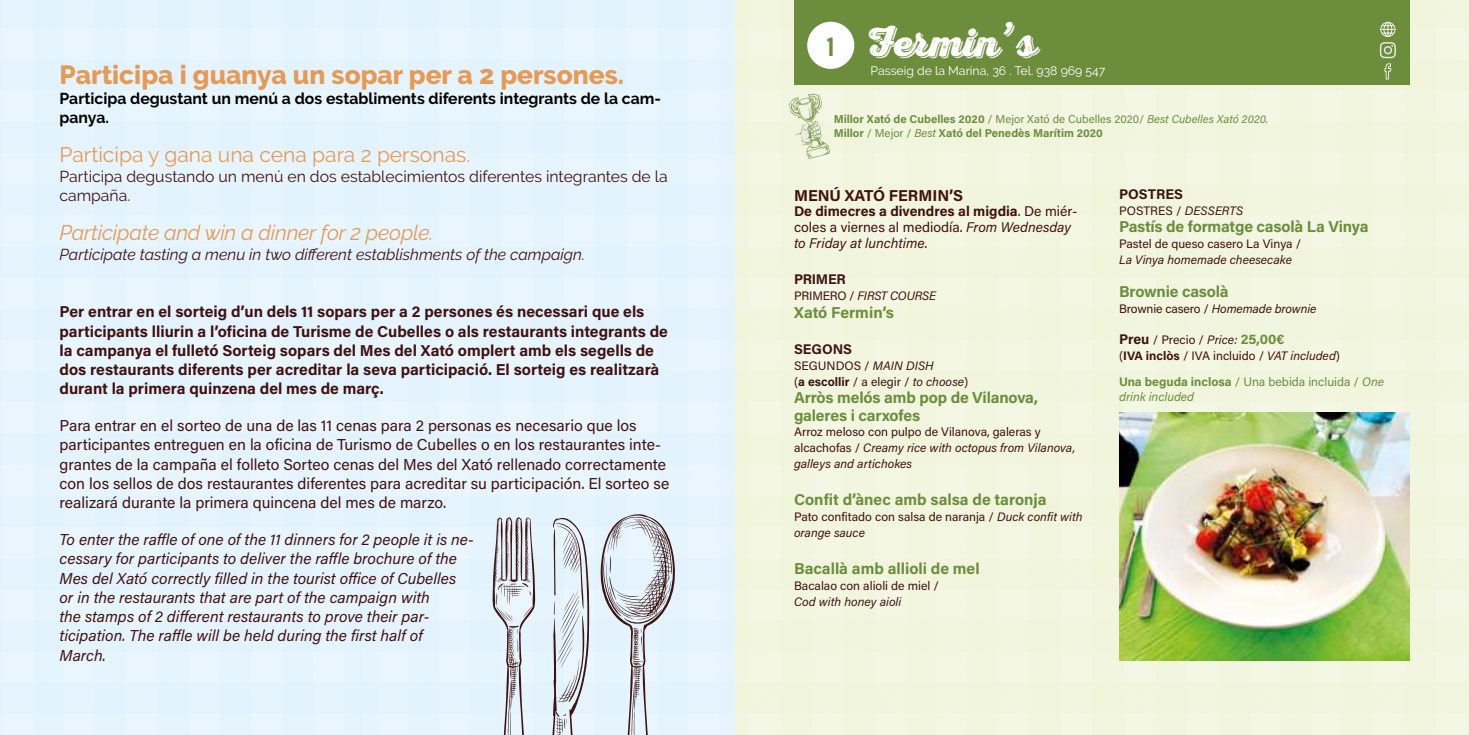
<style>
.page{position:relative;width:1469px;height:735px;background:#fff}
.page>*{position:absolute;margin:0;border:0;box-sizing:border-box;transform-origin:0 0}
.t1{font:43.75px "Nexa Rust Script B Shadow 2";color:#fff}
.t2{font:700 28px "Acumin Pro Cond";color:#6c8d3c}
.t3{font:800 26.25px "Raleway";color:#e59a55}
.t4{font:21px "Raleway";color:#e59a55}
.t5{font:italic 21px "Raleway";letter-spacing:-.01em;color:#e59a55}
.t6{font:15.75px/19.2px "Acumin Pro";color:#411110}
.t7{font:700 15.75px/19.2px "Acumin Pro";color:#411110}
.t8{font:italic 15.75px/19.2px "Acumin Pro";color:#411110}
.t9{font:700 15.75px/17.5px "Acumin Pro";letter-spacing:-.01em;color:#6c8d3c}
.t10{font:15.75px/19.2px "Raleway";color:#411110}
.t11{font:700 15.75px/19.2px "Raleway";color:#000}
.t12{font:italic 15.75px "Raleway";color:#411110}
.t13{font:italic 14px/15.8px "Acumin Pro";color:#411110}
.t14{font:700 14px "Acumin Pro";letter-spacing:-.005em;color:#3e1412}
.t15{font:italic 12.25px/15.8px "Acumin Pro";color:#411110}
.t16{font:12.25px/15.8px "Acumin Pro";color:#411110}
.t17{font:12.25px/15.8px "Acumin Pro";color:#3e1412}
.t18{font:12.25px/15.8px "Acumin Pro";color:#6c8d3c}
.t19{font:12.25px "Raleway";color:#fff}
.t20{font:italic 12.25px "Acumin Pro";letter-spacing:-.01em;color:#3e1412}
.t21{font:700 11.38px/14px "Acumin Pro";color:#6c8d3c}
.s1{font-weight:400}
.s2{font-weight:400;font-style:italic}
.s3{font-weight:700;font-style:normal}
.s4{font-style:normal}
.s5{font-style:italic}
.s6{font-weight:700}
.s7{font-weight:700;font-size:14px;color:#3e1412}
.s8{color:#3e1412}
.s9{font-style:italic;color:#3e1412}
.s10{font-weight:700;font-size:14px;color:#6c8d3c}
</style>
<div class="page">
<div style="left:735px;top:0;width:372px;height:199px;background:#f2f6df"></div>
<div style="left:1108px;top:0;width:360px;height:199px;background:#f2f6df"></div>
<div style="left:735px;top:199px;width:372px;height:374px;background:#f2f6df"></div>
<div style="left:1108px;top:199px;width:360px;height:374px;background:#f2f5df"></div>
<div style="left:735px;top:573px;width:372px;height:161px;background:#f2f6df"></div>
<div style="left:1108px;top:573px;width:360px;height:161px;background:#f2f6df"></div>
<div style="left:0;top:0;width:360px;height:199px;background:#e5f4fd"></div>
<div style="left:361px;top:0;width:374px;height:199px;background:#e5f4fd"></div>
<div style="left:0;top:199px;width:360px;height:374px;background:#e5f4fd"></div>
<div style="left:361px;top:199px;width:374px;height:374px;background:#e5f4fd"></div>
<div style="left:0;top:573px;width:360px;height:161px;background:#e5f4fd"></div>
<div style="left:361px;top:573px;width:374px;height:161px;background:#e5f4fd"></div>
<svg style="left:492px;top:516px;width:44px;height:218px"></svg>
<svg style="left:546px;top:512px;width:43px;height:222px"></svg>
<svg style="left:600px;top:512px;width:75px;height:222px"></svg>
<div style="left:794px;top:0;width:615px;height:84px;background:#6c8d3c"></div>
<img style="left:1119px;top:412px;width:290px;height:248px">
<div style="left:807px;top:22px;width:47px;height:47px;background:#fff;border-radius:50%"></div>
<svg style="left:788px;top:94px;width:42px;height:65px"></svg>
<svg style="left:1379px;top:21px;width:16px;height:59px"></svg>
<h3 class="t3" style="left:60px;top:60px;width:566px">Participa i guanya un sopar per a 2 persones.</h3>
<p class="t11" style="left:60px;top:88px;width:603px">Participa degustant un menú a dos establiments diferents integrants de la cam&shy;panya.</p>
<h3 class="t4" style="left:60px;top:142px;width:412px">Participa y gana una cena para 2 personas.</h3>
<p class="t10" style="left:60px;top:166px;width:609px">Participa degustando un menú en dos establecimientos diferentes integrantes de la campaña.</p>
<h3 class="t5" style="left:60px;top:220px;width:375px">Participate and win a dinner for 2 people.</h3>
<p class="t12" style="left:60px;top:245px;width:527px">Participate tasting a menu in two different establishments of the campaign.</p>
<p class="t7" style="left:60px;top:301px;width:610px">Per entrar en el sorteig d’un dels 11 sopars per a 2 persones és necessari que els participants lliurin a l’oficina de Turisme de Cubelles o als restaurants integrants de la campanya el fulletó Sorteig sopars del Mes del Xató omplert amb els segells de dos restaurants diferents per acreditar la seva participació. El sorteig es realitzarà durant la primera quinzena del mes de març.</p>
<p class="t6" style="left:60px;top:415px;width:611px">Para entrar en el sorteo de una de las 11 cenas para 2 personas es necesario que los participantes entreguen en la oficina de Turismo de Cubelles o en los restaurantes inte&shy;grantes de la campaña el folleto Sorteo cenas del Mes del Xató rellenado correctamente con los sellos de dos restaurantes diferentes para acreditar su participación. El sorteo se realizará durante la primera quincena del mes de marzo.</p>
<p class="t8" style="left:60px;top:529px;width:416px">To enter the raffle of one of the 11 dinners for 2 people it is ne&shy;cessary for participants to deliver the raffle brochure of the Mes del Xató correctly filled in the tourist office of Cubelles or in the restaurants that are part of the campaign with<br>the stamps of 2 different restaurants to prove their par&shy;ticipation. The raffle will be held during the first half of<br>March.</p>
<h2 class="t2" style="left:827px;top:28px;width:9px">1</h2>
<h1 class="t1" style="left:865px;top:16px;width:172px">Fermin’s</h1>
<p class="t19" style="left:870px;top:64px;width:236px">Passeig de la Marina, 36 . Tel. 938 969 547</p>
<p class="t21" style="left:833px;top:111px;width:436px">Millor Xató de Cubelles 2020 <span class="s1">/ Mejor Xató de Cubelles 2020/</span> <span class="s2">Best Cubelles Xató 2020.<br></span>Millor <span class="s1">/ Mejor /</span> <span class="s2">Best</span> Xató del Penedès Marítim 2020</p>
<p class="t7" style="left:794px;top:185px;width:171px">MENÚ XATÓ FERMIN’S</p>
<p class="t13" style="left:794px;top:203px;width:285px"><span class="s3">De dimecres a divendres al migdia</span><span class="s4">. De miér&shy;coles a viernes al mediodía.</span> From Wednesday to Friday at lunchtime.</p>
<p class="t14" style="left:794px;top:269px;width:53px">PRIMER</p>
<p class="t20" style="left:794px;top:287px;width:143px"><span class="s4">PRIMERO /</span> FIRST COURSE</p>
<p class="t9" style="left:794px;top:302px;width:101px">Xató Fermin’s</p>
<p class="t14" style="left:794px;top:339px;width:60px">SEGONS</p>
<p class="t17" style="left:794px;top:357px;width:176px">SEGUNDOS / <span class="s5">MAIN DISH<br></span>(<span class="s6">a escollir</span> / a elegir / <span class="s5">to choose</span>)</p>
<p class="t9" style="left:794px;top:388px;width:245px">Arròs melós amb pop de Vilanova, galeres i carxofes</p>
<p class="t15" style="left:794px;top:423px;width:282px"><span class="s4">Arroz meloso con pulpo de Vilanova, galeras y alcachofas /</span> Creamy rice with octopus from Vilanova, galleys and artichokes</p>
<p class="t9" style="left:794px;top:490px;width:254px">Confit d’ànec amb salsa de taronja</p>
<p class="t16" style="left:794px;top:508px;width:290px">Pato confitado con salsa de naranja / <span class="s5">Duck confit with orange sauce</span></p>
<p class="t9" style="left:794px;top:559px;width:187px">Bacallà amb allioli de mel</p>
<p class="t16" style="left:794px;top:577px;width:146px">Bacalao con alioli de miel /</p>
<p class="t15" style="left:794px;top:593px;width:109px">Cod with honey aioli</p>
<p class="t14" style="left:1119px;top:184px;width:65px">POSTRES</p>
<p class="t17" style="left:1119px;top:202px;width:126px">POSTRES / <span class="s5">DESSERTS</span></p>
<p class="t9" style="left:1119px;top:217px;width:251px">Pastís de formatge casolà La Vinya</p>
<p class="t16" style="left:1119px;top:235px;width:184px">Pastel de queso casero La Vinya /</p>
<p class="t15" style="left:1119px;top:251px;width:174px">La Vinya homemade cheesecake</p>
<p class="t9" style="left:1119px;top:282px;width:111px">Brownie casolà</p>
<p class="t15" style="left:1119px;top:300px;width:199px"><span class="s4">Brownie casero /</span> Homemade brownie</p>
<p class="t16" style="left:1119px;top:331px;width:222px"><span class="s7">Preu</span> <span class="s8">/ Precio /</span> <span class="s9">Price:</span> <span class="s10">25,00€<br></span>(<span class="s6">IVA inclòs</span> / IVA incluido / <span class="s5">VAT included</span>)</p>
<p class="t18" style="left:1119px;top:373px;width:266px"><span class="s6">Una beguda inclosa</span> / Una bebida incluida / <span class="s5">One drink included</span></p>
</div>
